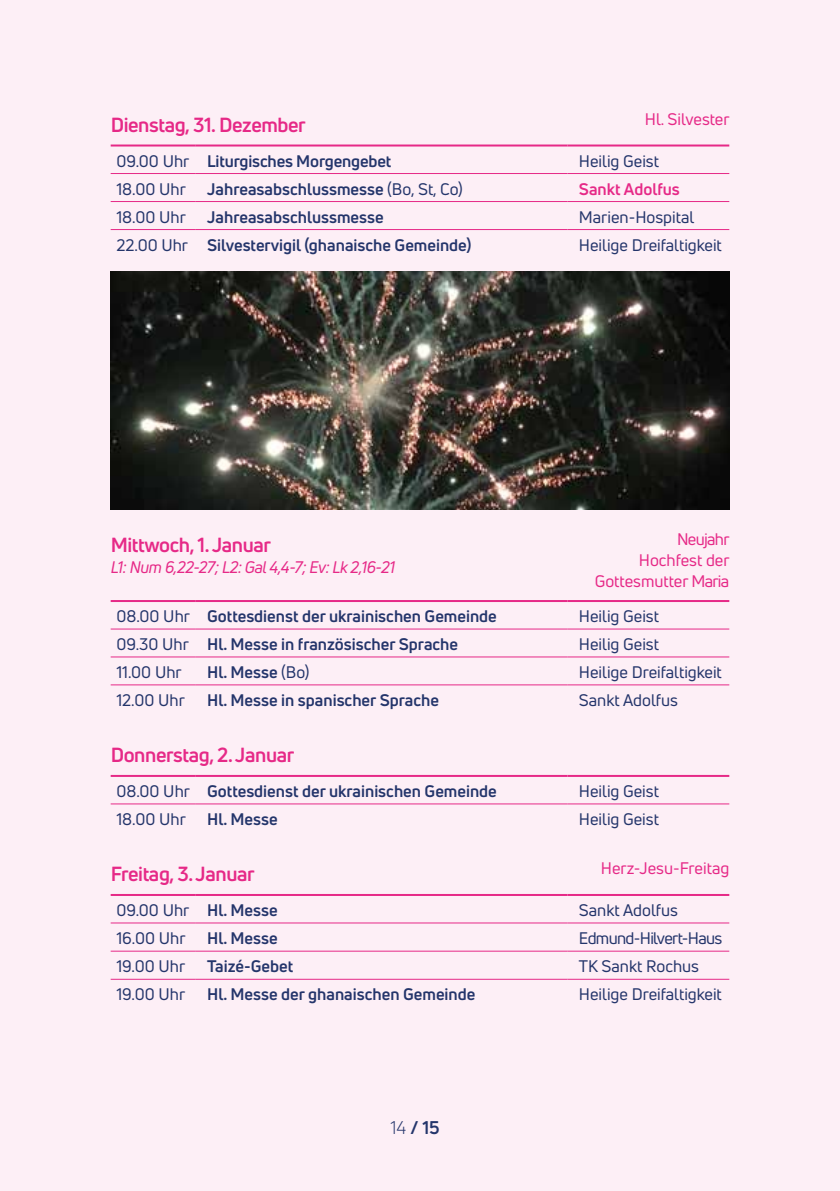
<style>
.page{position:relative;width:840px;height:1191px;background:#fff}
.page>*{position:absolute;margin:0;border:0;box-sizing:border-box;transform-origin:0 0}
.t1{font:700 20px "Uni Neue";letter-spacing:-.02em;color:#e62987}
.t2{font:700 18px "Uni Neue";color:#24356b}
.t3{font:700 16.4px "Uni Neue";color:#24356b}
.t4{font:16.4px "Uni Neue";color:#24356b}
.t5{font:16.4px/21px "Uni Neue";color:#e62987;text-align:right}
.t6{font:italic 16.4px "Uni Neue";letter-spacing:-.02em;color:#e62987}
.t7{font:16.4px "Uni Neue";letter-spacing:-.04em;color:#24356b}
.t8{font:700 16.4px "Uni Neue";color:#e62987}
.s1{font-weight:400}
.s2{font-weight:700}
</style>
<div class="page">
<div style="left:0;top:0;width:839px;height:1191px;background:#fdeff6"></div>
<hr style="left:111px;top:628px;width:85px;height:1px;background:#e62987">
<hr style="left:111px;top:656px;width:85px;height:1px;background:#e62987">
<hr style="left:111px;top:684px;width:85px;height:1px;background:#e62987">
<hr style="left:196px;top:628px;width:371px;height:1px;background:#e62987">
<hr style="left:196px;top:656px;width:371px;height:1px;background:#e62987">
<hr style="left:196px;top:684px;width:371px;height:1px;background:#e62987">
<hr style="left:567px;top:628px;width:162px;height:1px;background:#e62987">
<hr style="left:567px;top:656px;width:162px;height:1px;background:#e62987">
<hr style="left:567px;top:684px;width:162px;height:1px;background:#e62987">
<hr style="left:111px;top:600px;width:85px;height:2px;background:#e62987">
<hr style="left:196px;top:600px;width:371px;height:2px;background:#e62987">
<hr style="left:567px;top:600px;width:162px;height:2px;background:#e62987">
<hr style="left:111px;top:173px;width:85px;height:1px;background:#e62987">
<hr style="left:196px;top:173px;width:371px;height:1px;background:#e62987">
<hr style="left:567px;top:173px;width:162px;height:1px;background:#e62987">
<hr style="left:111px;top:201px;width:85px;height:1px;background:#e62987">
<hr style="left:196px;top:201px;width:371px;height:1px;background:#e62987">
<hr style="left:567px;top:201px;width:162px;height:1px;background:#e62987">
<hr style="left:111px;top:144px;width:85px;height:2px;background:#e62987">
<hr style="left:196px;top:144px;width:371px;height:2px;background:#e62987">
<hr style="left:567px;top:144px;width:162px;height:2px;background:#e62987">
<hr style="left:111px;top:229px;width:85px;height:1px;background:#e62987">
<hr style="left:196px;top:229px;width:371px;height:1px;background:#e62987">
<hr style="left:567px;top:229px;width:162px;height:1px;background:#e62987">
<hr style="left:111px;top:775px;width:85px;height:2px;background:#e62987">
<hr style="left:196px;top:775px;width:371px;height:2px;background:#e62987">
<hr style="left:567px;top:775px;width:162px;height:2px;background:#e62987">
<hr style="left:111px;top:803px;width:85px;height:1px;background:#e62987">
<hr style="left:196px;top:803px;width:371px;height:1px;background:#e62987">
<hr style="left:567px;top:803px;width:162px;height:1px;background:#e62987">
<hr style="left:111px;top:922px;width:85px;height:1px;background:#e62987">
<hr style="left:196px;top:922px;width:371px;height:1px;background:#e62987">
<hr style="left:567px;top:922px;width:162px;height:1px;background:#e62987">
<hr style="left:111px;top:950px;width:85px;height:1px;background:#e62987">
<hr style="left:111px;top:979px;width:85px;height:1px;background:#e62987">
<hr style="left:196px;top:950px;width:371px;height:1px;background:#e62987">
<hr style="left:196px;top:979px;width:371px;height:1px;background:#e62987">
<hr style="left:567px;top:950px;width:162px;height:1px;background:#e62987">
<hr style="left:567px;top:979px;width:162px;height:1px;background:#e62987">
<hr style="left:111px;top:894px;width:85px;height:2px;background:#e62987">
<hr style="left:196px;top:894px;width:371px;height:2px;background:#e62987">
<hr style="left:567px;top:894px;width:162px;height:2px;background:#e62987">
<img style="left:111px;top:272px;width:618px;height:238px">
<p class="t1" style="left:111px;top:112px;width:196px">Dienstag, 31. Dezember</p>
<p class="t5" style="left:644px;top:108px;width:86px">Hl. Silvester</p>
<p class="t3" style="left:116px;top:150px;width:276px"><span class="s1">09.00 Uhr</span> Liturgisches Morgengebet</p>
<p class="t4" style="left:578px;top:150px;width:81px">Heilig Geist</p>
<p class="t4" style="left:116px;top:178px;width:71px">18.00 Uhr</p>
<p class="t3" style="left:207px;top:178px;width:257px">Jahreasabschlussmesse <span class="s1">(Bo, St, Co)</span></p>
<p class="t8" style="left:578px;top:178px;width:102px">Sankt Adolfus</p>
<p class="t4" style="left:116px;top:206px;width:71px">18.00 Uhr</p>
<p class="t3" style="left:207px;top:206px;width:178px">Jahreasabschlussmesse</p>
<p class="t4" style="left:578px;top:206px;width:117px">Marien-Hospital</p>
<p class="t3" style="left:116px;top:234px;width:356px"><span class="s1">22.00 Uhr</span> Silvestervigil (ghanaische Gemeinde)</p>
<p class="t4" style="left:578px;top:234px;width:144px">Heilige Dreifaltigkeit</p>
<p class="t1" style="left:111px;top:532px;width:162px">Mittwoch, 1. Januar</p>
<p class="t6" style="left:111px;top:556px;width:286px">L1: Num 6,22-27; L2: Gal 4,4-7; Ev: Lk 2,16-21</p>
<p class="t5" style="left:594px;top:528px;width:136px">Neujahr<br>Hochfest der<br>Gottesmutter Maria</p>
<p class="t3" style="left:116px;top:605px;width:382px"><span class="s1">08.00 Uhr</span> Gottesdienst der ukrainischen Gemeinde</p>
<p class="t4" style="left:578px;top:605px;width:81px">Heilig Geist</p>
<p class="t3" style="left:116px;top:633px;width:343px"><span class="s1">09.30 Uhr</span> Hl. Messe in französischer Sprache</p>
<p class="t4" style="left:578px;top:633px;width:81px">Heilig Geist</p>
<p class="t4" style="left:116px;top:661px;width:67px">11.00 Uhr</p>
<p class="t3" style="left:207px;top:661px;width:104px">Hl. Messe <span class="s1">(Bo)</span></p>
<p class="t4" style="left:578px;top:661px;width:144px">Heilige Dreifaltigkeit</p>
<p class="t4" style="left:116px;top:689px;width:70px">12.00 Uhr</p>
<p class="t3" style="left:207px;top:689px;width:233px">Hl. Messe in spanischer Sprache</p>
<p class="t4" style="left:578px;top:689px;width:100px">Sankt Adolfus</p>
<p class="t1" style="left:111px;top:742px;width:185px">Donnerstag, 2. Januar</p>
<p class="t3" style="left:116px;top:780px;width:382px"><span class="s1">08.00 Uhr</span> Gottesdienst der ukrainischen Gemeinde</p>
<p class="t4" style="left:578px;top:780px;width:81px">Heilig Geist</p>
<p class="t4" style="left:116px;top:808px;width:71px">18.00 Uhr</p>
<p class="t3" style="left:207px;top:808px;width:72px">Hl. Messe</p>
<p class="t4" style="left:578px;top:808px;width:81px">Heilig Geist</p>
<p class="t1" style="left:111px;top:861px;width:145px">Freitag, 3. Januar</p>
<p class="t5" style="left:600px;top:857px;width:130px">Herz-Jesu-Freitag</p>
<p class="t4" style="left:116px;top:899px;width:163px">09.00 Uhr <span class="s2">Hl. Messe</span></p>
<p class="t4" style="left:578px;top:899px;width:100px">Sankt Adolfus</p>
<p class="t4" style="left:116px;top:927px;width:71px">16.00 Uhr</p>
<p class="t3" style="left:207px;top:927px;width:72px">Hl. Messe</p>
<p class="t7" style="left:578px;top:927px;width:145px">Edmund-Hilvert-Haus</p>
<p class="t4" style="left:116px;top:955px;width:70px">19.00 Uhr</p>
<p class="t3" style="left:207px;top:955px;width:87px">Taizé-Gebet</p>
<p class="t4" style="left:578px;top:955px;width:122px">TK Sankt Rochus</p>
<p class="t4" style="left:116px;top:983px;width:70px">19.00 Uhr</p>
<p class="t3" style="left:207px;top:983px;width:269px">Hl. Messe der ghanaischen Gemeinde</p>
<p class="t4" style="left:578px;top:983px;width:144px">Heilige Dreifaltigkeit</p>
<p class="t2" style="left:390px;top:1116px;width:51px"><span class="s1">14</span> / 15</p>
</div>
